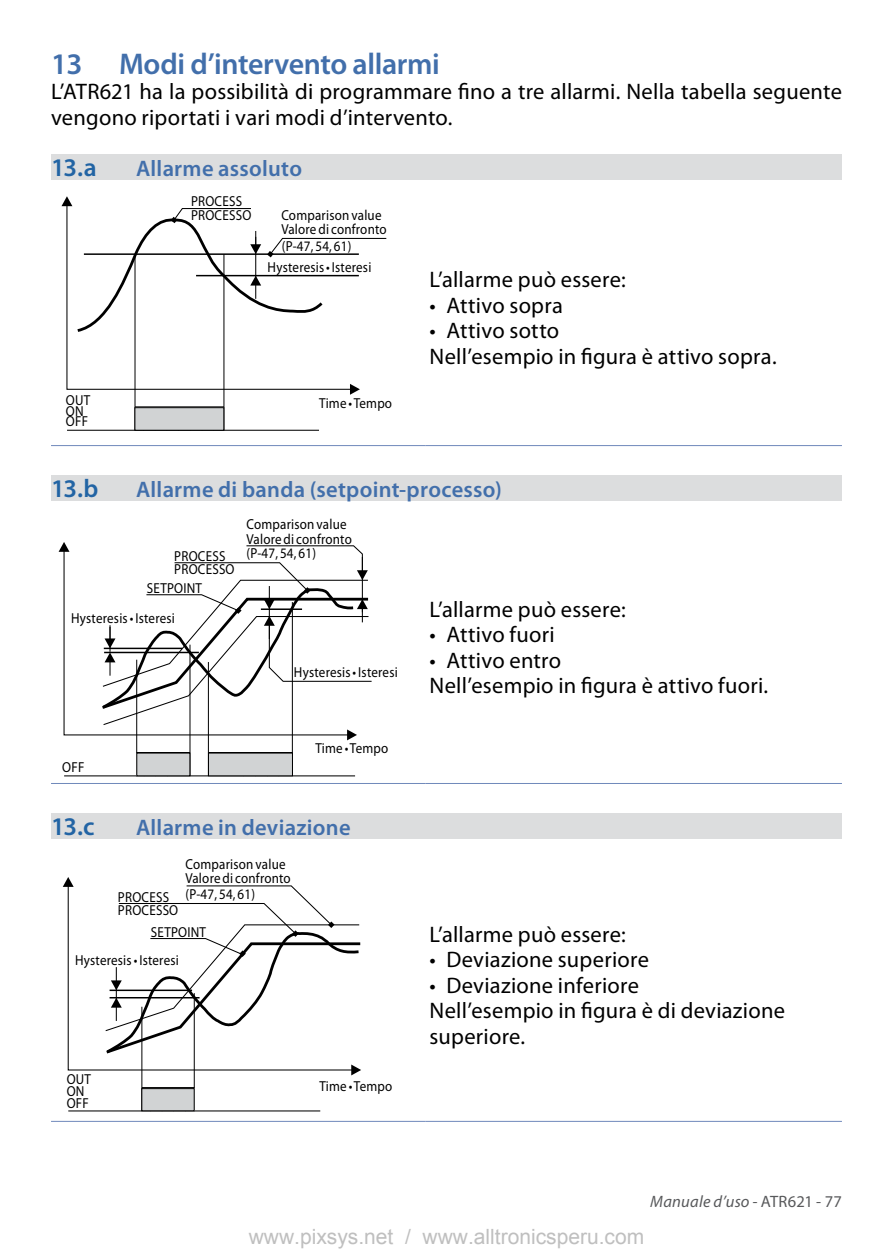
<style>
.page{position:relative;width:893px;height:1259px;background:#fff}
.page>*{position:absolute;margin:0;border:0;box-sizing:border-box;transform-origin:0 0}
.t1{font:600 30px "Myriad Pro";letter-spacing:-.015em;color:#426fab}
.t2{font:600 25.5px "Myriad Pro";color:#2264a4}
.t3{font:22.5px/25.5px "Myriad Pro";letter-spacing:.01em;color:#000}
.t4{font:600 22.5px "Myriad Pro";letter-spacing:.01em;color:#426fab}
.t5{font:21px "Arial";color:#bfbfbf}
.t6{font:italic 16.5px "Myriad Pro";letter-spacing:.015em;color:#58595b}
.t7{font:14.4px/10.8px "Myriad Pro";letter-spacing:.015em;color:#000;scale:.9 1}
.s1{font-style:normal}
</style>
<div class="page">
<div style="left:51px;top:154px;width:791px;height:25px;background:#dcddde"></div>
<div style="left:51px;top:476px;width:791px;height:25px;background:#dcddde"></div>
<div style="left:51px;top:813px;width:791px;height:25px;background:#dcddde"></div>
<hr style="left:51px;top:445px;width:374px;height:1px;background:#7089bb">
<hr style="left:425px;top:445px;width:417px;height:1px;background:#7089bb">
<svg style="left:66px;top:334px;width:284px;height:56px"></svg>
<svg style="left:350px;top:384px;width:10px;height:11px"></svg>
<hr style="left:67px;top:430px;width:252px;height:1px;background:#000">
<hr style="left:223px;top:254px;width:1px;height:176px;background:#000">
<hr style="left:134px;top:254px;width:2px;height:176px;background:#000">
<hr style="left:135px;top:406px;width:89px;height:3px;background:#000">
<svg style="left:142px;top:430px;width:72px;height:1px"></svg>
<svg style="left:61px;top:196px;width:326px;height:138px"></svg>
<div style="left:135px;top:408px;width:89px;height:22px;background:#d1d3d4"></div>
<div style="left:135px;top:407px;width:89px;height:23px;border:1px solid #000"></div>
<hr style="left:51px;top:783px;width:374px;height:1px;background:#7089bb">
<hr style="left:425px;top:783px;width:417px;height:1px;background:#7089bb">
<svg style="left:63px;top:552px;width:36px;height:184px"></svg>
<svg style="left:59px;top:542px;width:11px;height:10px"></svg>
<hr style="left:64px;top:775px;width:291px;height:1px;background:#000">
<hr style="left:189px;top:644px;width:1px;height:132px;background:#000">
<hr style="left:136px;top:659px;width:1px;height:117px;background:#000">
<hr style="left:292px;top:602px;width:1px;height:174px;background:#000">
<hr style="left:208px;top:662px;width:1px;height:114px;background:#000">
<hr style="left:137px;top:752px;width:53px;height:3px;background:#000">
<hr style="left:209px;top:752px;width:83px;height:3px;background:#000">
<svg style="left:99px;top:545px;width:273px;height:195px"></svg>
<div style="left:208px;top:753px;width:84px;height:23px;background:#d1d3d4"></div>
<div style="left:137px;top:753px;width:53px;height:23px;background:#d1d3d4"></div>
<hr style="left:51px;top:1120px;width:374px;height:2px;background:#7089bb">
<hr style="left:425px;top:1120px;width:417px;height:2px;background:#7089bb">
<svg style="left:67px;top:887px;width:284px;height:184px"></svg>
<svg style="left:63px;top:877px;width:11px;height:10px"></svg>
<svg style="left:351px;top:1064px;width:10px;height:11px"></svg>
<hr style="left:68px;top:1110px;width:252px;height:1px;background:#000">
<hr style="left:194px;top:993px;width:1px;height:118px;background:#000">
<hr style="left:141px;top:1006px;width:1px;height:105px;background:#000">
<hr style="left:142px;top:1087px;width:52px;height:3px;background:#000">
<svg style="left:149px;top:1087px;width:37px;height:1px"></svg>
<svg style="left:103px;top:885px;width:258px;height:170px"></svg>
<div style="left:142px;top:1088px;width:52px;height:22px;background:#d1d3d4"></div>
<div style="left:142px;top:1088px;width:52px;height:23px;border:1px solid #000"></div>
<h1 class="t1" style="left:51px;top:47px;width:390px">13 Modi d’intervento allarmi</h1>
<p class="t3" style="left:51px;top:79px;width:792px">L’ATR621 ha la possibilità di programmare fino a tre allarmi. Nella tabella seguente vengono riportati i vari modi d’intervento.</p>
<p class="t2" style="left:51px;top:153px;width:47px">13.a</p>
<p class="t4" style="left:136px;top:156px;width:167px">Allarme assoluto</p>
<p class="t7" style="left:66px;top:394px;width:29px">OUT<br>ON<br>OFF</p>
<p class="t7" style="left:191px;top:194px;width:69px;line-height:14.1px">PROCESS<br>PROCESSO</p>
<p class="t7" style="left:281px;top:199px;width:113px;line-height:30.9px">Comparison value (P-47, 54, 61)</p>
<p class="t7" style="left:281px;top:224px;width:119px">Valore di confronto</p>
<p class="t7" style="left:268px;top:262px;width:117px">Hysteresis • Isteresi</p>
<p class="t7" style="left:319px;top:397px;width:83px">Time • Tempo</p>
<p class="t3" style="left:429px;top:267px;width:198px">L’allarme può essere:</p>
<p class="t3" style="left:429px;top:293px;width:135px">• Attivo sopra</p>
<p class="t3" style="left:429px;top:318px;width:349px">• Attivo sotto<br>Nell’esempio in figura è attivo sopra.</p>
<p class="t2" style="left:51px;top:474px;width:49px">13.b</p>
<p class="t4" style="left:136px;top:477px;width:367px">Allarme di banda (setpoint-processo)</p>
<p class="t7" style="left:246px;top:518px;width:113px">Comparison value</p>
<p class="t7" style="left:246px;top:533px;width:119px">Valore di confronto</p>
<p class="t7" style="left:174px;top:550px;width:58px">PROCESS</p>
<p class="t7" style="left:246px;top:547px;width:79px">(P-47, 54, 61)</p>
<p class="t7" style="left:147px;top:560px;width:99px;line-height:18.6px;text-indent:27px">PROCESSO<br>SETPOINT</p>
<p class="t7" style="left:71px;top:612px;width:117px">Hysteresis • Isteresi</p>
<p class="t7" style="left:62px;top:761px;width:26px">OFF</p>
<p class="t7" style="left:294px;top:666px;width:117px">Hysteresis • Isteresi</p>
<p class="t7" style="left:315px;top:743px;width:83px">Time • Tempo</p>
<p class="t2" style="left:51px;top:812px;width:45px">13.c</p>
<p class="t4" style="left:136px;top:815px;width:216px">Allarme in deviazione</p>
<p class="t7" style="left:118px;top:849px;width:188px;line-height:29.4px;text-indent:67px">Comparison value<br>PROCESS (P-47, 54, 61)</p>
<p class="t7" style="left:151px;top:899px;width:63px;line-height:21.6px;text-indent:-33px">PROCESSO<br>SETPOINT</p>
<p class="t7" style="left:185px;top:872px;width:119px">Valore di confronto</p>
<p class="t7" style="left:75px;top:954px;width:117px">Hysteresis • Isteresi</p>
<p class="t7" style="left:67px;top:1073px;width:29px">OUT</p>
<p class="t7" style="left:67px;top:1085px;width:21px">ON</p>
<p class="t7" style="left:67px;top:1097px;width:26px">OFF</p>
<p class="t7" style="left:319px;top:1080px;width:83px">Time • Tempo</p>
<p class="t3" style="left:429px;top:597px;width:198px">L’allarme può essere:</p>
<p class="t3" style="left:429px;top:622px;width:127px">• Attivo fuori</p>
<p class="t3" style="left:429px;top:648px;width:340px">• Attivo entro<br>Nell’esempio in figura è attivo fuori.</p>
<p class="t3" style="left:429px;top:922px;width:198px">L’allarme può essere:</p>
<p class="t3" style="left:429px;top:947px;width:221px">• Deviazione superiore</p>
<p class="t3" style="left:429px;top:973px;width:357px">• Deviazione inferiore<br>Nell’esempio in figura è di deviazione superiore.</p>
<p class="t6" style="left:650px;top:1192px;width:193px">Manuale d’uso - <span class="s1">ATR621 - 77</span></p>
<p class="t5" style="left:249px;top:1224px;width:397px">www.pixsys.net / www.alltronicsperu.com</p>
</div>
